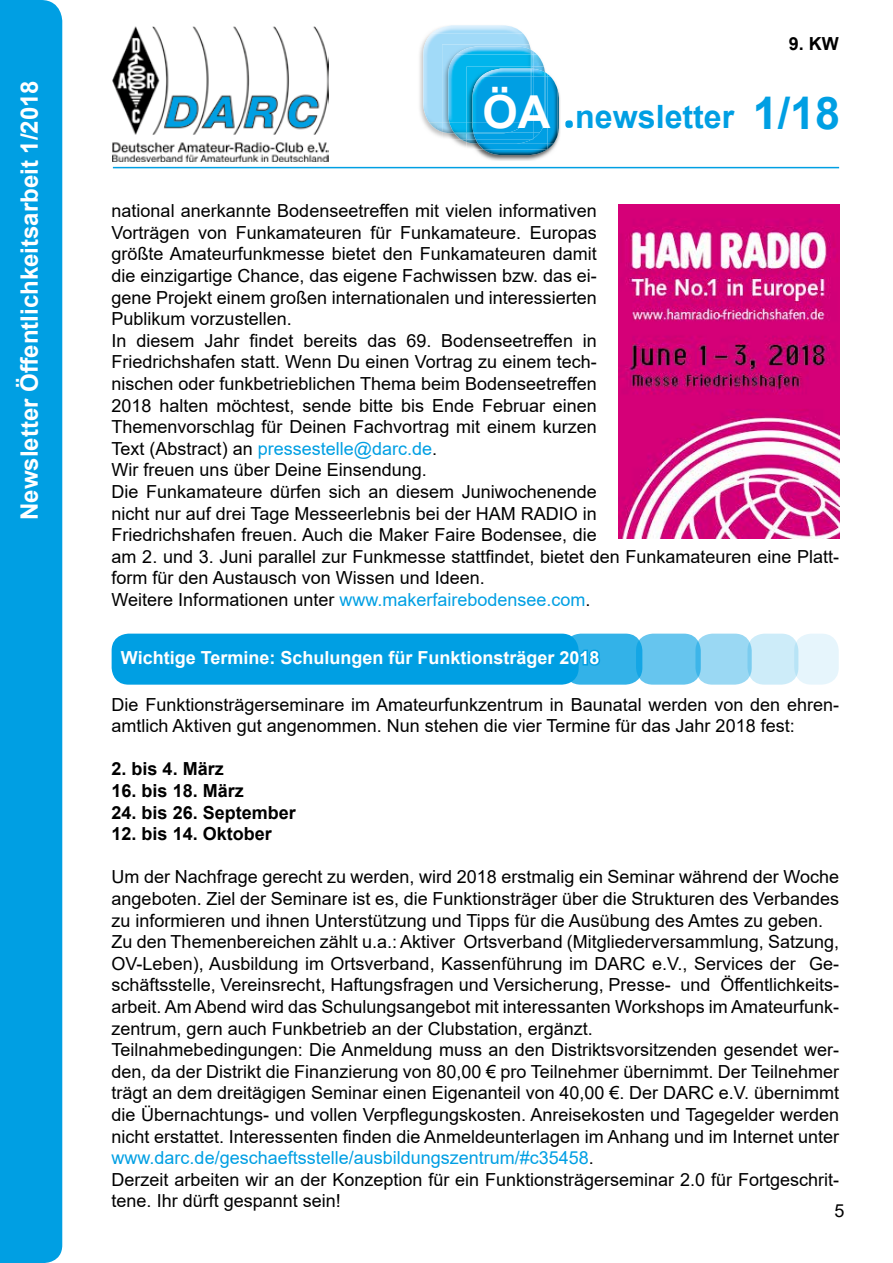
<style>
.page{position:relative;width:893px;height:1263px;background:#fff}
.page>*{position:absolute;margin:0;border:0;box-sizing:border-box;transform-origin:0 0}
.t1{font:700 45px "Arial";color:#009fe3}
.t2{font:700 32.1px "Arial";color:#009fe3}
.t3{font:700 24px "Arial";color:#fff}
.t4{font:18px/21.6px "Arial";color:#000}
.t5{font:700 18px "Arial";color:#000}
.t6{font:700 18px "Arial";color:#fff}
.s1{font-size:45.45px;color:#fff}
.s2{color:#009fe3}
</style>
<div class="page">
<img style="left:419px;top:43px;width:111px;height:94px">
<img style="left:431px;top:25px;width:92px;height:8px">
<svg style="left:429px;top:122px;width:13px;height:10px"></svg>
<img style="left:423px;top:33px;width:106px;height:89px">
<img style="left:442px;top:44px;width:88px;height:78px">
<img style="left:448px;top:46px;width:82px;height:9px">
<img style="left:448px;top:55px;width:82px;height:67px">
<img style="left:476px;top:76px;width:84px;height:85px">
<img style="left:466px;top:67px;width:64px;height:26px">
<svg style="left:530px;top:49px;width:20px;height:28px"></svg>
<img style="left:481px;top:69px;width:49px;height:8px">
<svg style="left:454px;top:93px;width:22px;height:49px"></svg>
<img style="left:484px;top:90px;width:75px;height:65px">
<img style="left:478px;top:144px;width:69px;height:6px">
<img style="left:545px;top:77px;width:13px;height:67px">
<img style="left:476px;top:77px;width:69px;height:67px">
<img style="left:474px;top:132px;width:59px;height:7px">
<img style="left:473px;top:132px;width:36px;height:1px">
<img style="left:531px;top:77px;width:13px;height:55px">
<img style="left:473px;top:77px;width:58px;height:55px">
<img style="left:473px;top:77px;width:57px;height:45px">
<div style="left:565px;top:120px;width:8px;height:8px;background:#009fe3;border-radius:3px"></div>
<div style="left:0;top:0;width:62px;height:1263px;background:#009fe3"></div>
<img style="left:113px;top:27px;width:215px;height:134px">
<hr style="left:113px;top:167px;width:726px;height:1px;background:#009fe3">
<div style="left:112px;top:634px;width:467px;height:51px;background:#009fe3;border-radius:17px"></div>
<div style="left:564px;top:634px;width:78px;height:51px;background:#33b2e8;border-radius:17px"></div>
<svg style="left:636px;top:634px;width:65px;height:51px;fill:#66c5ee"></svg>
<svg style="left:695px;top:634px;width:57px;height:51px;fill:#9ad8f3"></svg>
<svg style="left:747px;top:634px;width:51px;height:51px;fill:#cdecf9"></svg>
<svg style="left:794px;top:634px;width:45px;height:51px;fill:#e6f5fc"></svg>
<svg style="left:564px;top:640px;width:36px;height:33px"></svg>
<img style="left:618px;top:204px;width:221px;height:334px">
<h3 class="t3" style="left:13px;top:520px;width:441px;rotate:-90deg">Newsletter Öffentlichkeitsarbeit 1/2018</h3>
<h2 class="t2" style="left:482px;top:94px;width:253px"><span class="s1">ÖA</span> newsletter</h2>
<p class="t5" style="left:789px;top:31px;width:52px">9. KW</p>
<h1 class="t1" style="left:753px;top:82px;width:89px">1/18</h1>
<p class="t4" style="left:112px;top:200px;width:729px">national anerkannte Bodenseetreffen mit vielen informativen<br>Vorträgen von Funkamateuren für Funkamateure. Europas<br>größte Amateurfunkmesse bietet den Funkamateuren damit<br>die einzigartige Chance, das eigene Fachwissen bzw. das ei-<br>gene Projekt einem großen internationalen und interessierten<br>Publikum vorzustellen.<br>In diesem Jahr findet bereits das 69. Bodenseetreffen in<br>Friedrichshafen statt. Wenn Du einen Vortrag zu einem tech-<br>nischen oder funkbetrieblichen Thema beim Bodenseetreffen<br>2018 halten möchtest, sende bitte bis Ende Februar einen<br>Themenvorschlag für Deinen Fachvortrag mit einem kurzen<br>Text (Abstract) an <span class="s2">pressestelle@darc.de</span>.<br>Wir freuen uns über Deine Einsendung.<br>Die Funkamateure dürfen sich an diesem Juniwochenende<br>nicht nur auf drei Tage Messeerlebnis bei der HAM RADIO in<br>Friedrichshafen freuen. Auch die Maker Faire Bodensee, die<br>am 2. und 3. Juni parallel zur Funkmesse stattfindet, bietet den Funkamateuren eine Platt&shy;form für den Austausch von Wissen und Ideen.<br>Weitere Informationen unter <span class="s2">www.makerfairebodensee.com</span>.</p>
<p class="t6" style="left:121px;top:645px;width:480px">Wichtige Termine: Schulungen für Funktionsträger 2018</p>
<p class="t4" style="left:112px;top:693px;width:729px">Die Funktionsträgerseminare im Amateurfunkzentrum in Baunatal werden von den ehren&shy;amtlich Aktiven gut angenommen. Nun stehen die vier Termine für das Jahr 2018 fest:</p>
<p class="t5" style="left:112px;top:756px;width:114px">2. bis 4. März</p>
<p class="t5" style="left:112px;top:778px;width:134px">16. bis 18. März</p>
<p class="t5" style="left:112px;top:799px;width:186px">24. bis 26. September</p>
<p class="t5" style="left:112px;top:821px;width:162px">12. bis 14. Oktober</p>
<p class="t4" style="left:112px;top:866px;width:729px">Um der Nachfrage gerecht zu werden, wird 2018 erstmalig ein Seminar während der Woche angeboten. Ziel der Seminare ist es, die Funktionsträger über die Strukturen des Verbandes zu informieren und ihnen Unterstützung und Tipps für die Ausübung des Amtes zu geben.<br>Zu den Themenbereichen zählt u.a.: Aktiver Ortsverband (Mitgliederversammlung, Satzung, OV-Leben), Ausbildung im Ortsverband, Kassenführung im DARC e.V., Services der Ge&shy;schäftsstelle, Vereinsrecht, Haftungsfragen und Versicherung, Presse- und Öffentlichkeits&shy;arbeit. Am Abend wird das Schulungsangebot mit interessanten Workshops im Amateurfunk&shy;zentrum, gern auch Funkbetrieb an der Clubstation, ergänzt.<br>Teilnahmebedingungen: Die Anmeldung muss an den Distriktsvorsitzenden gesendet wer&shy;den, da der Distrikt die Finanzierung von 80,00 € pro Teilnehmer übernimmt. Der Teilnehmer trägt an dem dreitägigen Seminar einen Eigenanteil von 40,00 €. Der DARC e.V. übernimmt die Übernachtungs- und vollen Verpflegungskosten. Anreisekosten und Tagegelder werden nicht erstattet. Interessenten finden die Anmeldeunterlagen im Anhang und im Internet unter <span class="s2">www.darc.de/geschaeftsstelle/ausbildungszentrum/#c35458</span>.<br>Derzeit arbeiten wir an der Konzeption für ein Funktionsträgerseminar 2.0 für Fortgeschrit&shy;tene. Ihr dürft gespannt sein!</p>
<p class="t4" style="left:834px;top:1199px;width:12px">5</p>
</div>
